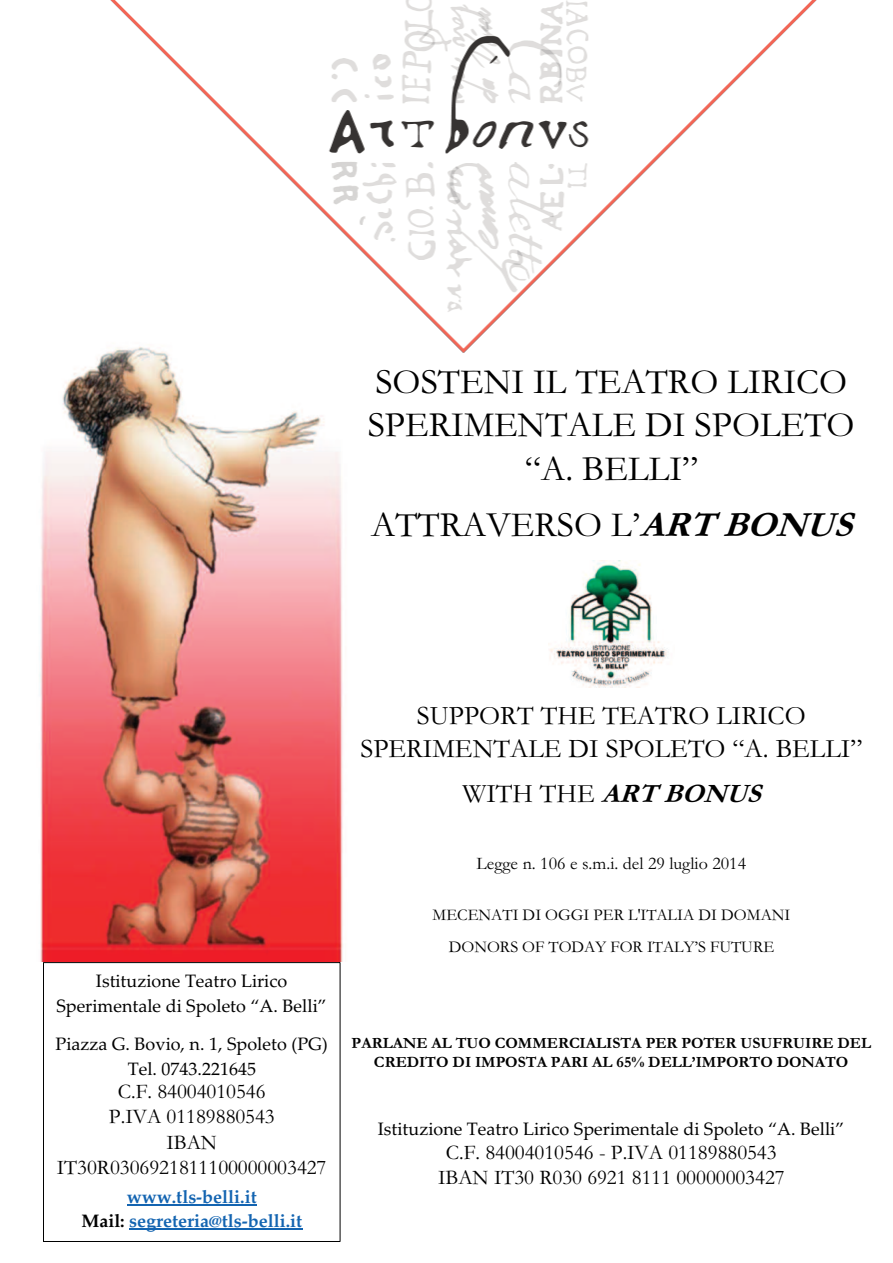
<style>
.page{position:relative;width:893px;height:1263px;background:#fff}
.page>*{position:absolute;margin:0;border:0;box-sizing:border-box;transform-origin:0 0}
.t1{font:36px/43.7px "Garamond";color:#000;text-align:center}
.t2{font:27px/32.7px "Garamond";color:#000;text-align:center}
.t3{font:italic 700 27px "Garamond";color:#000}
.t4{font:21px/25.5px "Garamond";color:#000;text-align:center}
.t5{font:18px/24.3px "Palatino Linotype";color:#000;text-align:center}
.t6{font:700 18px/24.3px "Palatino Linotype";color:#1364b1;text-align:center}
.t7{font:18px "Garamond";color:#000}
.t8{font:16.5px/32.1px "Garamond";color:#000;text-align:center}
.t9{font:700 15.9px/19.2px "Garamond";letter-spacing:-.005em;color:#000;text-align:center}
.s1{font-weight:700;font-style:italic}
.s2{color:#000}
.s3{font-weight:400;font-style:normal}
</style>
<div class="page">
<img style="left:110px;top:0;width:707px;height:353px">
<img style="left:548px;top:560px;width:120px;height:127px">
<img style="left:39px;top:266px;width:320px;height:696px">
<div style="left:43px;top:962px;width:297px;height:280px;border:1px solid #000"></div>
<hr style="left:127px;top:1204px;width:130px;height:1px;background:#1364b1">
<hr style="left:129px;top:1229px;width:173px;height:1px;background:#1364b1">
<h1 class="t1" style="left:368px;top:359px;width:489px">SOSTENI IL TEATRO LIRICO<br>SPERIMENTALE DI SPOLETO “A. BELLI”</h1>
<h1 class="t1" style="left:371px;top:502px;width:498px">ATTRAVERSO L’<span class="s1">ARTBONUS</span></h1>
<p class="t5" style="left:56px;top:968px;width:272px">Istituzione Teatro Lirico<br>Sperimentale di Spoleto “A. Belli”</p>
<p class="t5" style="left:55px;top:1031px;width:274px">Piazza G. Bovio, n. 1, Spoleto (PG)<br>Tel. 0743.221645</p>
<p class="t4" style="left:57px;top:1078px;width:271px">C.F. 84004010546<br>P.IVA 01189880543<br>IBAN<br>IT30R0306921811100000003427</p>
<p class="t6" style="left:81px;top:1184px;width:222px">www.tls-belli.it<br><span class="s2">Mail:</span> segreteria@tls-belli.it</p>
<h2 class="t2" style="left:360px;top:699px;width:503px">SUPPORT THE TEATRO LIRICO<br>SPERIMENTALE DI SPOLETO “A. BELLI”</h2>
<h2 class="t3" style="left:462px;top:775px;width:312px"><span class="s3">WITH THE</span> ARTBONUS</h2>
<p class="t7" style="left:477px;top:851px;width:271px">Legge n. 106 e s.m.i. del 29 luglio 2014</p>
<p class="t8" style="left:433px;top:898px;width:359px">MECENATI DI OGGI PER L'ITALIA DI DOMANI<br>DONORS OF TODAY FOR ITALY’S FUTURE</p>
<p class="t9" style="left:352px;top:1033px;width:521px">PARLANE AL TUO COMMERCIALISTA PER POTER USUFRUIRE DEL<br>CREDITO DI IMPOSTA PARI AL 65% DELL’IMPORTO DONATO</p>
<p class="t5" style="left:378px;top:1116px;width:468px">Istituzione Teatro Lirico Sperimentale di Spoleto “A. Belli”</p>
<p class="t4" style="left:438px;top:1139px;width:348px">C.F. 84004010546 - P.IVA 01189880543<br>IBAN IT30 R030 6921 8111 00000003427</p>
</div>
